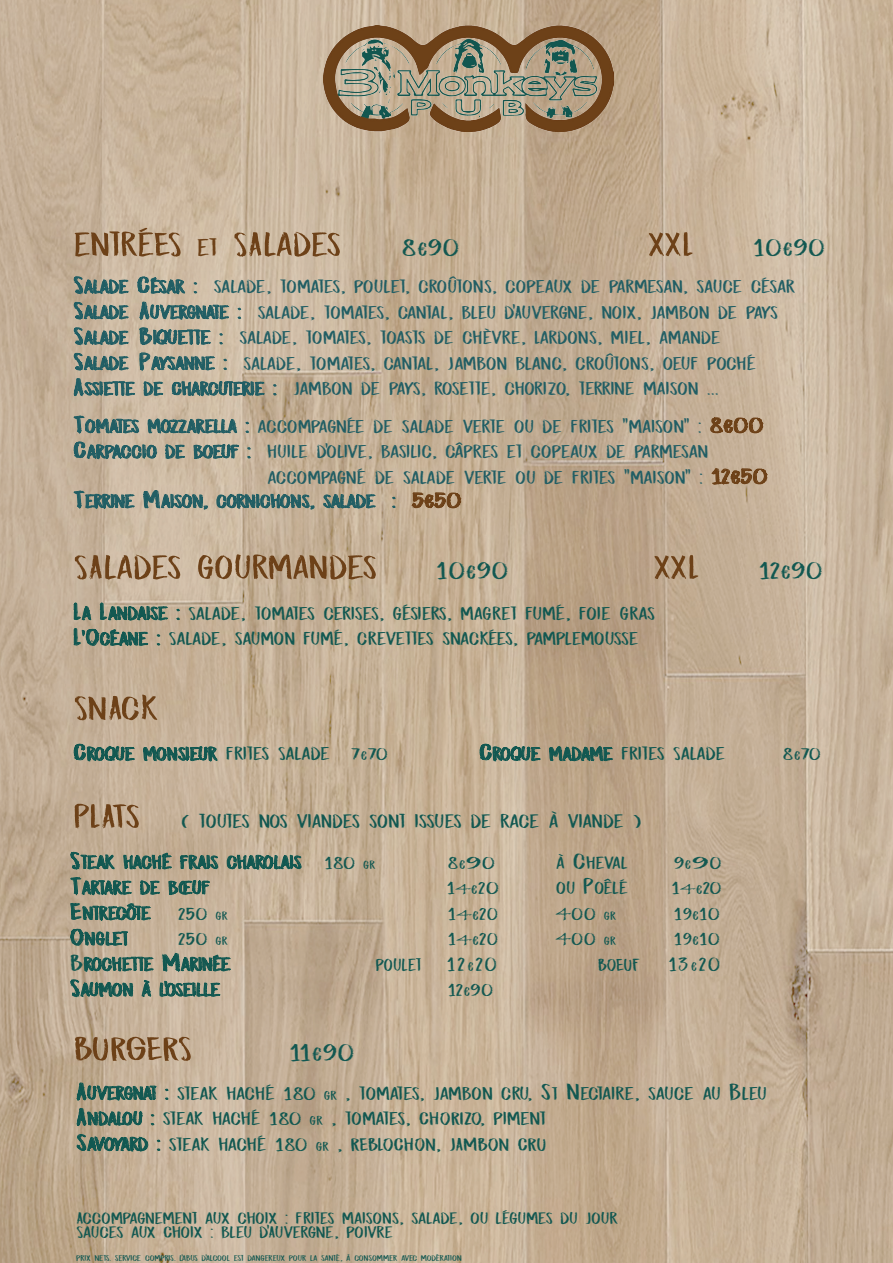
<style>
.page{position:relative;width:893px;height:1263px;background:#fff}
.page>*{position:absolute;margin:0;border:0;box-sizing:border-box;transform-origin:0 0}
.t1{font:34.2px "DK Midnight Chalker";letter-spacing:-.03em;color:#6d4118;scale:1.54 1}
.t2{font:24.3px "DK Midnight Chalker";color:#125851;scale:1.54 1}
.t3{font:19.5px "DK Midnight Chalker";letter-spacing:-.03em;color:#125851;scale:1.54 1}
.t4{font:19.5px "DK Midnight Chalker";letter-spacing:-.03em;color:#125851;scale:1.43 1}
.t5{font:18.6px/25.5px "DK Midnight Chalker";letter-spacing:-.03em;color:#215e64;scale:1.54 1}
.t6{font:18.6px/25.5px "DK Midnight Chalker";letter-spacing:-.03em;color:#125851;scale:1.54 1}
.t7{font:17.55px "DK Midnight Chalker";color:#125851;scale:1.54 1}
.t8{font:17.55px "DK Midnight Chalker";color:#125851;scale:1.43 1}
.t9{font:16.65px/13.5px "DK Midnight Chalker";letter-spacing:-.03em;color:#125851;scale:1.54 1}
.t10{font:8.25px "DK Midnight Chalker";letter-spacing:-.03em;color:#125851;scale:1.54 1}
.s1{font-size:24.3px}
.s2{font-size:19.5px}
.s3{font-size:23.4px}
.s4{font-size:21.45px;color:#6d4118}
.s5{color:#6d4118}
.s6{font-size:17.55px}
.s7{font-size:12.6px}
.s8{font-size:34.2px;color:#6d4118}
.s9{font-size:11.7px}
.s10{font-size:22.35px}
.s11{font-family:"Papyrus"}
.s12{font-family:"Papyrus";font-size:21.3px}
</style>
<div class="page">
<img style="left:0;top:0;width:893px;height:1263px">
<svg style="left:136px;top:275px;width:49px;height:20px"></svg>
<svg style="left:193px;top:282px;width:5px;height:12px"></svg>
<svg style="left:237px;top:308px;width:4px;height:11px"></svg>
<svg style="left:70px;top:274px;width:59px;height:97px;background:#979b8c"></svg>
<svg style="left:137px;top:301px;width:93px;height:71px;background:#9da192"></svg>
<svg style="left:273px;top:384px;width:4px;height:12px"></svg>
<svg style="left:710px;top:417px;width:53px;height:16px"></svg>
<svg style="left:73px;top:378px;width:192px;height:82px;background:#a3a292"></svg>
<svg style="left:711px;top:468px;width:56px;height:17px"></svg>
<svg style="left:74px;top:479px;width:61px;height:32px;background:#a09f8f"></svg>
<svg style="left:143px;top:490px;width:65px;height:20px"></svg>
<svg style="left:216px;top:491px;width:99px;height:19px;background:#869286"></svg>
<svg style="left:323px;top:491px;width:53px;height:19px"></svg>
<svg style="left:392px;top:497px;width:4px;height:11px"></svg>
<svg style="left:412px;top:492px;width:49px;height:16px"></svg>
<svg style="left:67px;top:849px;width:235px;height:149px;background:#a6a18b"></svg>
<svg style="left:76px;top:1082px;width:93px;height:71px;background:#939682"></svg>
<img style="left:324px;top:26px;width:289px;height:105px">
<svg style="left:73px;top:742px;width:62px;height:20px"></svg>
<svg style="left:143px;top:746px;width:75px;height:16px"></svg>
<svg style="left:478px;top:742px;width:63px;height:20px"></svg>
<svg style="left:549px;top:744px;width:64px;height:17px"></svg>
<svg style="left:176px;top:609px;width:4px;height:11px"></svg>
<svg style="left:73px;top:600px;width:95px;height:46px;background:#929783"></svg>
<h1 class="t1" style="left:73px;top:225px;width:176px">ENTRÉES <span class="s1">ET</span> SALADES</h1>
<h2 class="t2" style="left:402px;top:234px;width:39px">8<span class="s2">€</span>90</h2>
<h1 class="t1" style="left:647px;top:225px;width:32px">XXL</h1>
<h2 class="t2" style="left:753px;top:234px;width:49px">10<span class="s2">€</span>90</h2>
<p class="t5" style="left:73px;top:274px;width:471px"><span class="s3">S</span>ALADE <span class="s3">C</span>ÉSAR : SALADE, TOMATES, POULET, CROÛTONS, COPEAUX DE PARMESAN, SAUCE CÉSAR <span class="s3">S</span>ALADE <span class="s3">A</span>UVERGNATE : SALADE, TOMATES, CANTAL, BLEU D’AUVERGNE, NOIX, JAMBON DE PAYS <span class="s3">S</span>ALADE <span class="s3">B</span><span class="s2">IQUETTE</span> : SALADE, TOMATES, TOASTS DE CHÈVRE, LARDONS, MIEL, AMANDE<br><span class="s3">S</span>ALADE <span class="s3">P</span>AYSANNE : SALADE, TOMATES, CANTAL, JAMBON BLANC, CROÛTONS, OEUF POCHÉ <span class="s3">A</span>SSIETTE DE CHARCUTERIE : JAMBON DE PAYS, ROSETTE, CHORIZO, TERRINE MAISON ...</p>
<p class="t5" style="left:73px;top:414px;width:450px"><span class="s3">T</span>OMATES MOZZARELLA : ACCOMPAGNÉE DE SALADE VERTE OU DE FRITES "MAISON" : <span class="s4">8</span><span class="s5">€</span><span class="s4">00</span></p>
<p class="t5" style="left:73px;top:439px;width:414px"><span class="s3">C</span>ARPACCIO DE BOEUF : HUILE D’OLIVE, BASILIC, CÂPRES ET COPEAUX DE PARMESAN</p>
<p class="t5" style="left:267px;top:465px;width:327px">ACCOMPAGNÉ DE SALADE VERTE OU DE FRITES "MAISON" : <span class="s4">12</span><span class="s5">€</span><span class="s4">50</span></p>
<p class="t5" style="left:73px;top:489px;width:254px"><span class="s3">T</span>ERRINE <span class="s3">M</span>AISON, CORNICHONS, SALADE : <span class="s4">5</span><span class="s5">€</span><span class="s4">50</span></p>
<h1 class="t1" style="left:73px;top:548px;width:199px">SALADES GOURMANDES</h1>
<h2 class="t2" style="left:436px;top:557px;width:49px">10<span class="s2">€</span>90</h2>
<h1 class="t1" style="left:653px;top:548px;width:32px">XXL</h1>
<h2 class="t2" style="left:759px;top:557px;width:43px">12<span class="s2">€</span>90</h2>
<p class="t6" style="left:73px;top:601px;width:379px"><span class="s3">L</span>A <span class="s3">L</span>ANDAISE : SALADE, TOMATES CERISES, GÉSIERS, MAGRET FUMÉ, FOIE GRAS<br><span class="s3">L</span>’<span class="s3">O</span>CÉANE : SALADE, SAUMON FUMÉ, CREVETTES SNACKÉES, PAMPLEMOUSSE</p>
<h1 class="t1" style="left:73px;top:689px;width:57px">SNACK</h1>
<p class="t6" style="left:73px;top:741px;width:206px"><span class="s3">C</span>ROQUE MONSIEUR FRITES SALADE <span class="s6">7</span><span class="s7">€</span><span class="s6">70</span></p>
<p class="t6" style="left:479px;top:741px;width:162px"><span class="s3">C</span>ROQUE MADAME FRITES SALADE</p>
<p class="t7" style="left:783px;top:745px;width:27px">8<span class="s7">€</span>70</p>
<p class="t3" style="left:73px;top:811px;width:371px"><span class="s8">PLATS</span> ( TOUTES NOS VIANDES SONT ISSUES DE RACE À VIANDE )</p>
<p class="t6" style="left:70px;top:849px;width:152px"><span class="s3">S</span>TEAK HACHÉ FRAIS CHAROLAIS</p>
<p class="t7" style="left:324px;top:853px;width:35px">180 <span class="s9">GR</span></p>
<p class="t7" style="left:448px;top:853px;width:33px">8<span class="s7">€</span>90</p>
<p class="t7" style="left:556px;top:853px;width:49px">À <span class="s10">C</span>HEVAL</p>
<p class="t7" style="left:674px;top:853px;width:33px">9<span class="s7">€</span>90</p>
<p class="t6" style="left:70px;top:875px;width:92px"><span class="s3">T</span>ARTARE DE BŒUF</p>
<p class="t7" style="left:447px;top:878px;width:36px">1<span class="s11">4</span><span class="s7">€</span>20</p>
<p class="t7" style="left:556px;top:878px;width:49px">OU <span class="s10">P</span>OÊLÉ</p>
<p class="t7" style="left:671px;top:878px;width:34px">1<span class="s11">4</span><span class="s7">€</span>20</p>
<p class="t6" style="left:70px;top:900px;width:54px"><span class="s3">E</span>NTRECÔTE</p>
<p class="t7" style="left:178px;top:904px;width:34px">250 <span class="s9">GR</span></p>
<p class="t7" style="left:448px;top:904px;width:34px">1<span class="s11">4</span><span class="s7">€</span>20</p>
<p class="t7" style="left:556px;top:904px;width:41px"><span class="s12">4</span>00 <span class="s9">GR</span></p>
<p class="t7" style="left:674px;top:904px;width:32px">19<span class="s7">€</span>10</p>
<p class="t6" style="left:70px;top:926px;width:40px"><span class="s3">O</span>NGLET</p>
<p class="t7" style="left:178px;top:929px;width:34px">250 <span class="s9">GR</span></p>
<p class="t7" style="left:448px;top:929px;width:34px">1<span class="s11">4</span><span class="s7">€</span>20</p>
<p class="t7" style="left:556px;top:929px;width:41px"><span class="s12">4</span>00 <span class="s9">GR</span></p>
<p class="t7" style="left:674px;top:929px;width:32px">19<span class="s7">€</span>10</p>
<p class="t6" style="left:70px;top:951px;width:106px"><span class="s3">B</span>ROCHETTE <span class="s3">M</span>ARINÉE</p>
<p class="t8" style="left:375px;top:955px;width:34px">POULET</p>
<p class="t4" style="left:447px;top:953px;width:37px">12<span class="s7">€</span>20</p>
<p class="t8" style="left:598px;top:955px;width:31px">BOEUF</p>
<p class="t4" style="left:668px;top:953px;width:38px">13<span class="s7">€</span>20</p>
<p class="t6" style="left:70px;top:977px;width:99px"><span class="s3">S</span>AUMON À L’OSEILLE</p>
<p class="t7" style="left:448px;top:980px;width:31px">12<span class="s7">€</span>90</p>
<h1 class="t1" style="left:73px;top:1030px;width:79px">BURGERS</h1>
<h2 class="t2" style="left:289px;top:1039px;width:44px">11<span class="s2">€</span>90</h2>
<p class="t6" style="left:76px;top:1080px;width:450px"><span class="s3">A</span>UVERGNAT : STEAK HACHÉ 180 <span class="s7">GR</span> , TOMATES, JAMBON CRU, <span class="s3">S</span><span class="s6">T</span> <span class="s3">N</span>ECTAIRE, SAUCE AU <span class="s3">B</span>LEU<br><span class="s3">A</span>NDALOU : STEAK HACHÉ 180 <span class="s7">GR</span> , TOMATES, CHORIZO, PIMENT<br><span class="s3">S</span>AVOYARD : STEAK HACHÉ 180 <span class="s7">GR</span> , REBLOCHON, JAMBON CRU</p>
<p class="t9" style="left:76px;top:1211px;width:354px">ACCOMPAGNEMENT AUX CHOIX : FRITES MAISONS, SALADE, OU LÉGUMES DU JOUR<br>SAUCES AUX CHOIX : BLEU D’AUVERGNE, POIVRE</p>
<p class="t10" style="left:76px;top:1253px;width:252px">PRIX NETS. SERVICE COMPRIS. L’ABUS D’ALCOOL EST DANGEREUX POUR LA SANTÉ, À CONSOMMER AVEC MODÉRATION</p>
</div>
